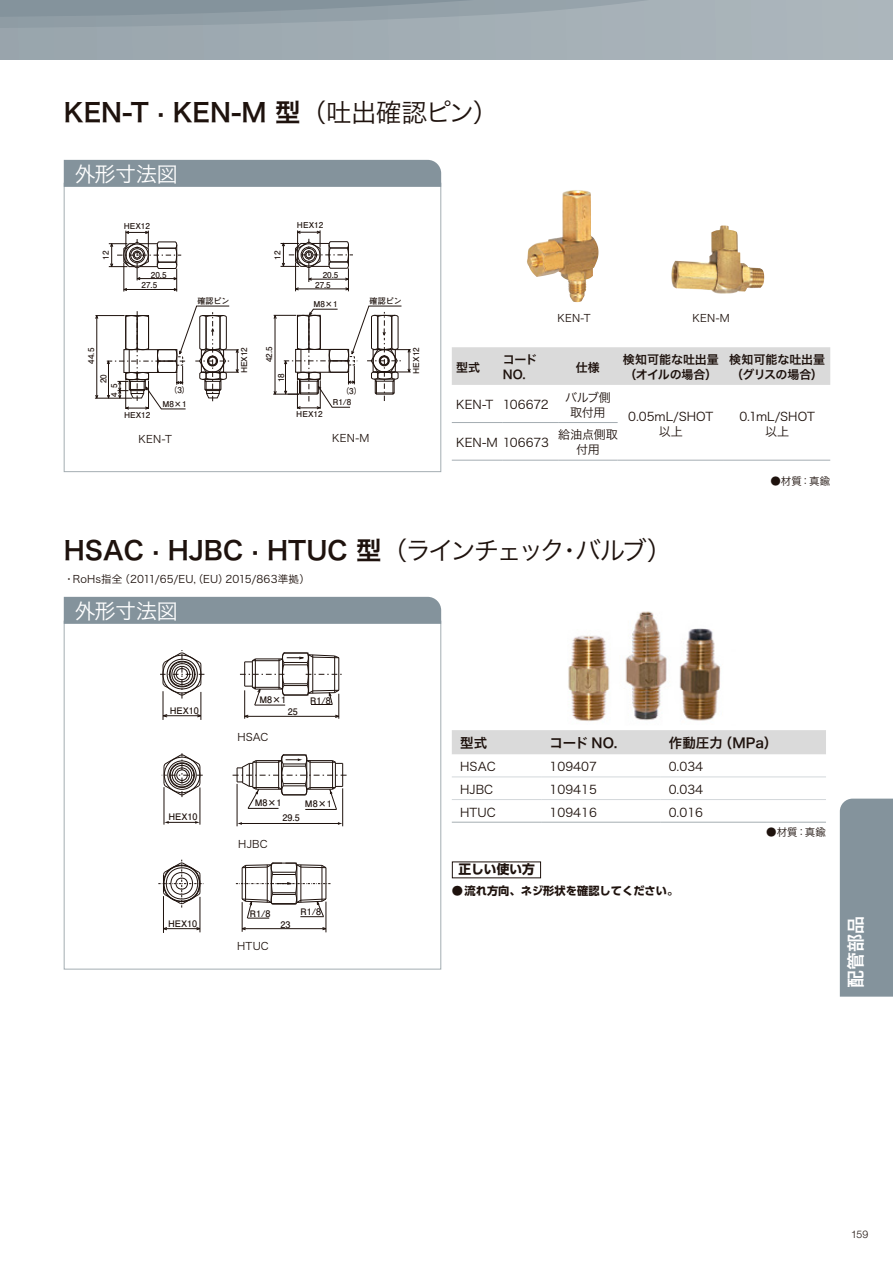
<style>
.page{position:relative;width:893px;height:1263px;background:#fff}
.page>*{position:absolute;margin:0;border:0;box-sizing:border-box;transform-origin:0 0}
.t1{font:25.5px "Hira Kaku Pro N W6";color:#1e120d}
.t2{font:21px "Hira Kaku Pro N W3";letter-spacing:-.01em;color:#fff}
.t3{font:18px "Hira Kaku Pro N W6";color:#fff}
.t4{font:13.5px "Hira Kaku Pro N W6";letter-spacing:.005em;color:#1e120d}
.t5{font:700 12.75px "UD Shin Go Pr 6 N";color:#1e120d}
.t6{font:12px/15px "Hira Kaku Pro N W3";color:#1e120d;text-align:center}
.t7{font:12px/15px "Hira Kaku Pro N W6";letter-spacing:-.01em;color:#1e120d}
.t8{font:700 11.25px "UD Shin Go Pr 6 N";color:#1e120d}
.t9{font:10.5px "Hira Kaku Pro N W3";letter-spacing:.01em;color:#1e120d}
.t10{font:300 10.5px "Helvetica Neue LT Std";color:#1e120d}
.t11{font:700 9px "Futo Go B101 Pro";color:#1e120d}
.t12{font:700 8.1px/9.8px "Futo Go B101 Pro";color:#1e120d}
.s1{font-family:"Hira Kaku Pro N W3"}
</style>
<div class="page">
<div style="left:840px;top:799px;width:53px;height:198px;background:#84939c"></div>
<svg style="left:0;top:0;width:893px;height:60px;background:#9eaab1"></svg>
<svg style="left:281px;top:230px;width:72px;height:61px"></svg>
<hr style="left:95px;top:398px;width:37px;height:1px;background:#1e120d">
<hr style="left:95px;top:315px;width:30px;height:1px;background:#1e120d">
<hr style="left:97px;top:316px;width:1px;height:82px;background:#1e120d">
<svg style="left:273px;top:305px;width:138px;height:105px"></svg>
<svg style="left:107px;top:305px;width:132px;height:105px"></svg>
<svg style="left:109px;top:231px;width:72px;height:60px"></svg>
<div style="left:64px;top:160px;width:377px;height:27px;background:#84939c"></div>
<div style="left:452px;top:347px;width:378px;height:38px;background:#dadada"></div>
<hr style="left:618px;top:460px;width:106px;height:1px;background:#a4adb2">
<hr style="left:724px;top:460px;width:106px;height:1px;background:#a4adb2">
<hr style="left:452px;top:422px;width:51px;height:1px;background:#a4adb2">
<hr style="left:503px;top:422px;width:55px;height:1px;background:#a4adb2">
<hr style="left:558px;top:422px;width:60px;height:1px;background:#a4adb2">
<hr style="left:452px;top:460px;width:51px;height:1px;background:#a4adb2">
<hr style="left:503px;top:460px;width:55px;height:1px;background:#a4adb2">
<hr style="left:558px;top:460px;width:60px;height:1px;background:#a4adb2">
<img style="left:671px;top:225px;width:93px;height:69px">
<img style="left:568px;top:611px;width:153px;height:110px">
<img style="left:527px;top:190px;width:71px;height:112px">
<svg style="left:160px;top:650px;width:44px;height:70px"></svg>
<svg style="left:240px;top:652px;width:102px;height:67px"></svg>
<hr style="left:255px;top:705px;width:30px;height:1px;background:#1e120d">
<svg style="left:162px;top:753px;width:41px;height:44px"></svg>
<hr style="left:342px;top:788px;width:1px;height:38px;background:#1e120d">
<hr style="left:237px;top:784px;width:1px;height:42px;background:#1e120d">
<hr style="left:164px;top:787px;width:1px;height:38px;background:#1e120d">
<hr style="left:200px;top:787px;width:1px;height:38px;background:#1e120d">
<svg style="left:164px;top:821px;width:36px;height:3px"></svg>
<hr style="left:241px;top:823px;width:98px;height:1px;background:#1e120d">
<svg style="left:237px;top:822px;width:5px;height:3px"></svg>
<svg style="left:233px;top:754px;width:114px;height:56px"></svg>
<div style="left:172px;top:765px;width:20px;height:20px;border:1px solid #1e120d;border-radius:50%"></div>
<div style="left:170px;top:763px;width:24px;height:24px;border:1px solid #1e120d;border-radius:50%"></div>
<div style="left:169px;top:762px;width:26px;height:26px;border:1px solid #1e120d;border-radius:50%"></div>
<div style="left:167px;top:761px;width:29px;height:29px;border:1px solid #1e120d;border-radius:50%"></div>
<div style="left:174px;top:768px;width:16px;height:15px;border:1px solid #1e120d;border-radius:50%"></div>
<div style="left:176px;top:769px;width:12px;height:12px;border:1px solid #1e120d;border-radius:50%"></div>
<div style="left:164px;top:757px;width:36px;height:36px;border:1px solid #1e120d;border-radius:50%"></div>
<hr style="left:242px;top:902px;width:1px;height:30px;background:#1e120d">
<hr style="left:326px;top:901px;width:1px;height:31px;background:#1e120d">
<hr style="left:242px;top:928px;width:84px;height:1px;background:#1e120d">
<svg style="left:241px;top:927px;width:5px;height:3px"></svg>
<svg style="left:322px;top:927px;width:5px;height:3px"></svg>
<hr style="left:163px;top:896px;width:1px;height:37px;background:#1e120d">
<hr style="left:200px;top:897px;width:1px;height:35px;background:#1e120d">
<hr style="left:163px;top:928px;width:37px;height:1px;background:#1e120d">
<svg style="left:196px;top:927px;width:5px;height:3px"></svg>
<svg style="left:158px;top:859px;width:45px;height:48px"></svg>
<svg style="left:236px;top:862px;width:95px;height:57px"></svg>
<div style="left:452px;top:730px;width:374px;height:24px;background:#dadada"></div>
<hr style="left:452px;top:776px;width:89px;height:1px;background:#d3d8db">
<hr style="left:541px;top:776px;width:119px;height:1px;background:#d3d8db">
<hr style="left:660px;top:776px;width:166px;height:1px;background:#d3d8db">
<hr style="left:452px;top:799px;width:89px;height:1px;background:#d3d8db">
<hr style="left:541px;top:799px;width:119px;height:1px;background:#d3d8db">
<hr style="left:660px;top:799px;width:166px;height:1px;background:#d3d8db">
<hr style="left:452px;top:822px;width:89px;height:1px;background:#a4adb2">
<hr style="left:541px;top:822px;width:119px;height:1px;background:#a4adb2">
<hr style="left:660px;top:822px;width:166px;height:1px;background:#a4adb2">
<div style="left:64px;top:597px;width:377px;height:27px;background:#84939c"></div>
<h1 class="t1" style="left:64px;top:90px;width:436px">KEN-T · KEN-M 型<span class="s1">（吐出確認ピン）</span></h1>
<h2 class="t2" style="left:74px;top:155px;width:105px">外形寸法図</h2>
<p class="t12" style="left:124px;top:219px;width:28px">HEX12</p>
<p class="t12" style="left:297px;top:219px;width:28px">HEX12</p>
<p class="t12" style="left:100px;top:260px;width:11px;rotate:-90deg">12</p>
<p class="t12" style="left:271px;top:260px;width:11px;rotate:-90deg">12</p>
<p class="t12" style="left:142px;top:268px;width:26px;line-height:10.2px;text-indent:9px">20.5<br>27.5</p>
<p class="t12" style="left:315px;top:269px;width:25px;text-indent:8px">20.5<br>27.5</p>
<p class="t12" style="left:197px;top:295px;width:34px">確認ピン</p>
<p class="t12" style="left:370px;top:295px;width:34px">確認ピン</p>
<p class="t12" style="left:313px;top:298px;width:26px">M8×1</p>
<p class="t12" style="left:85px;top:364px;width:17px;rotate:-90deg">44.5</p>
<p class="t12" style="left:97px;top:383px;width:11px;rotate:-90deg">20</p>
<p class="t12" style="left:108px;top:397px;width:15px;rotate:-90deg">4 5</p>
<p class="t12" style="left:162px;top:382px;width:29px;line-height:13.8px;text-indent:7px">（3）<br>M8×1</p>
<p class="t12" style="left:238px;top:373px;width:28px;rotate:-90deg">HEX12</p>
<p class="t12" style="left:263px;top:362px;width:17px;rotate:-90deg">42.5</p>
<p class="t12" style="left:275px;top:382px;width:11px;rotate:-90deg">18</p>
<p class="t12" style="left:333px;top:384px;width:30px;line-height:11.4px;text-indent:8px">（3）<br>R1/8</p>
<p class="t12" style="left:124px;top:409px;width:28px">HEX12</p>
<p class="t12" style="left:296px;top:408px;width:28px">HEX12</p>
<p class="t9" style="left:139px;top:430px;width:35px">KEN-T</p>
<p class="t9" style="left:332px;top:428px;width:39px">KEN-M</p>
<p class="t12" style="left:410px;top:374px;width:28px;rotate:-90deg">HEX12</p>
<p class="t9" style="left:557px;top:308px;width:35px">KEN-T</p>
<p class="t9" style="left:693px;top:308px;width:39px">KEN-M</p>
<p class="t7" style="left:456px;top:359px;width:25px">型式</p>
<p class="t7" style="left:503px;top:352px;width:36px">コード<br>NO.</p>
<p class="t7" style="left:576px;top:359px;width:26px">仕様</p>
<p class="t7" style="left:623px;top:352px;width:97px">検知可能な吐出量（オイルの場合）</p>
<p class="t7" style="left:729px;top:352px;width:97px">検知可能な吐出量（グリスの場合）</p>
<p class="t6" style="left:456px;top:396px;width:94px">KEN-T 106672</p>
<p class="t6" style="left:565px;top:389px;width:47px">バルブ側取付用</p>
<p class="t6" style="left:628px;top:408px;width:87px">0.05mL/SHOT以上</p>
<p class="t6" style="left:739px;top:408px;width:77px">0.1mL/SHOT以上</p>
<p class="t6" style="left:456px;top:434px;width:94px">KEN-M 106673</p>
<p class="t6" style="left:558px;top:427px;width:61px">給油点側取付用</p>
<p class="t9" style="left:770px;top:471px;width:61px">●材質：真鍮</p>
<h1 class="t1" style="left:64px;top:527px;width:610px">HSAC · HJBC · HTUC 型<span class="s1">（ラインチェック・バルブ）</span></h1>
<h2 class="t2" style="left:74px;top:592px;width:105px">外形寸法図</h2>
<p class="t9" style="left:64px;top:570px;width:248px">・RoHs指全（2011/65/EU,（EU）2015/863準拠）</p>
<p class="t11" style="left:259px;top:693px;width:28px">M8×1</p>
<p class="t11" style="left:170px;top:703px;width:31px">HEX10</p>
<p class="t11" style="left:288px;top:704px;width:12px">25</p>
<p class="t9" style="left:237px;top:728px;width:33px">HSAC</p>
<p class="t11" style="left:310px;top:693px;width:22px">R1/8</p>
<p class="t11" style="left:168px;top:809px;width:31px">HEX10</p>
<p class="t11" style="left:255px;top:796px;width:28px">M8×1</p>
<p class="t11" style="left:305px;top:797px;width:28px">M8×1</p>
<p class="t9" style="left:238px;top:834px;width:31px">HJBC</p>
<p class="t11" style="left:282px;top:810px;width:19px">29.5</p>
<p class="t11" style="left:250px;top:906px;width:22px">R1/8</p>
<p class="t11" style="left:301px;top:905px;width:22px">R1/8</p>
<p class="t11" style="left:168px;top:917px;width:31px">HEX10</p>
<p class="t11" style="left:280px;top:917px;width:12px">23</p>
<p class="t9" style="left:237px;top:936px;width:33px">HTUC</p>
<p class="t4" style="left:460px;top:731px;width:29px">型式</p>
<p class="t4" style="left:550px;top:731px;width:69px">コード NO.</p>
<p class="t4" style="left:669px;top:731px;width:110px">作動圧力（MPa）</p>
<p class="t6" style="left:460px;top:758px;width:37px">HSAC</p>
<p class="t6" style="left:550px;top:758px;width:49px">109407</p>
<p class="t6" style="left:669px;top:758px;width:36px">0.034</p>
<p class="t6" style="left:460px;top:781px;width:35px">HJBC</p>
<p class="t6" style="left:550px;top:781px;width:49px">109415</p>
<p class="t6" style="left:669px;top:781px;width:36px">0.034</p>
<p class="t6" style="left:460px;top:804px;width:37px">HTUC</p>
<p class="t6" style="left:550px;top:804px;width:49px">109416</p>
<p class="t6" style="left:669px;top:804px;width:36px">0.016</p>
<p class="t9" style="left:766px;top:823px;width:61px">●材質：真鍮</p>
<p class="t5" style="left:458px;top:859px;width:78px">正しい使い方</p>
<p class="t8" style="left:452px;top:882px;width:228px">● 流れ方向、ネジ形状を確認してください。</p>
<h3 class="t3" style="left:839px;top:988px;width:73px;rotate:-90deg">配管部品</h3>
<p class="t10" style="left:851px;top:1228px;width:19px">159</p>
</div>
